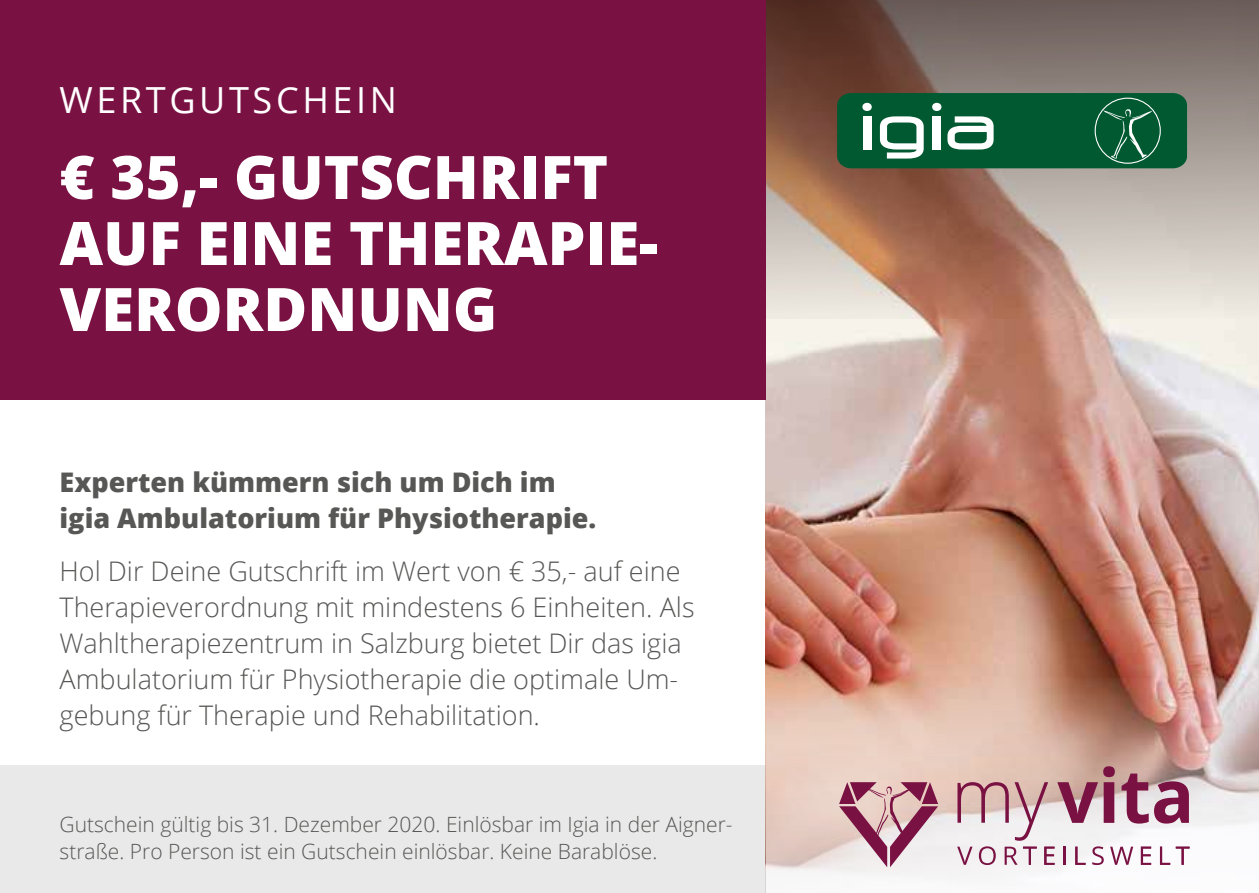
<style>
.page{position:relative;width:1259px;height:893px;background:#fff}
.page>*{position:absolute;margin:0;border:0;box-sizing:border-box;transform-origin:0 0}
.t1{font:800 60px/66px "Open Sans";color:#fff}
.t2{font:36px "Open Sans";letter-spacing:.1em;color:#fff}
.t3{font:300 27px/36px "Open Sans";color:#575756}
.t4{font:800 27px/36px "Open Sans";color:#575756}
.t5{font:300 21px/27px "Open Sans";color:#575756}
</style>
<div class="page">
<img style="left:765px;top:319px;width:494px;height:360px">
<div style="left:0;top:0;width:765px;height:400px;background:#7a1143"></div>
<div style="left:0;top:765px;width:765px;height:128px;background:#e9e9e9"></div>
<svg style="left:765px;top:0;width:494px;height:319px;background:#a0877b"></svg>
<svg style="left:837px;top:93px;width:350px;height:75px;background:#1f6c49"></svg>
<svg style="left:765px;top:679px;width:494px;height:214px"></svg>
<svg style="left:957px;top:782px;width:51px;height:41px;background:#c89ea4"></svg>
<svg style="left:1014px;top:782px;width:34px;height:59px"></svg>
<svg style="left:1057px;top:766px;width:57px;height:57px;background:#b27a89"></svg>
<svg style="left:1121px;top:773px;width:27px;height:51px"></svg>
<svg style="left:1154px;top:781px;width:35px;height:43px;background:#9f5a7b"></svg>
<svg style="left:837px;top:782px;width:104px;height:85px;background:#c89da8"></svg>
<svg style="left:957px;top:847px;width:15px;height:18px"></svg>
<svg style="left:979px;top:846px;width:16px;height:19px"></svg>
<svg style="left:1004px;top:847px;width:13px;height:18px"></svg>
<svg style="left:1092px;top:846px;width:11px;height:19px"></svg>
<svg style="left:1110px;top:847px;width:23px;height:18px"></svg>
<svg style="left:1023px;top:847px;width:13px;height:18px"></svg>
<svg style="left:1044px;top:847px;width:10px;height:18px"></svg>
<svg style="left:1063px;top:847px;width:2px;height:18px"></svg>
<svg style="left:1075px;top:847px;width:10px;height:18px"></svg>
<svg style="left:1141px;top:847px;width:10px;height:18px"></svg>
<svg style="left:1160px;top:847px;width:29px;height:18px"></svg>
<h2 class="t2" style="left:60px;top:75px;width:339px">WERTGUTSCHEIN</h2>
<h1 class="t1" style="left:60px;top:141px;width:600px">€ 35,- GUTSCHRIFT<br>AUF EINE THERAPIE-<br>VERORDNUNG</h1>
<p class="t4" style="left:60px;top:463px;width:538px">Experten kümmern sich um Dich im igia Ambulatorium für Physiotherapie.</p>
<p class="t3" style="left:60px;top:552px;width:636px">Hol Dir Deine Gutschrift im Wert von € 35,- auf eine Therapieverordnung mit mindestens 6 Einheiten. Als Wahltherapiezentrum in Salzburg bietet Dir das igia Ambulatorium für Physiotherapie die optimale Um&shy;gebung für Therapie und Rehabilitation.</p>
<p class="t5" style="left:60px;top:810px;width:674px">Gutschein gültig bis 31. Dezember 2020. Einlösbar im Igia in der Aigner&shy;straße. Pro Person ist ein Gutschein einlösbar. Keine Barablöse.</p>
</div>
